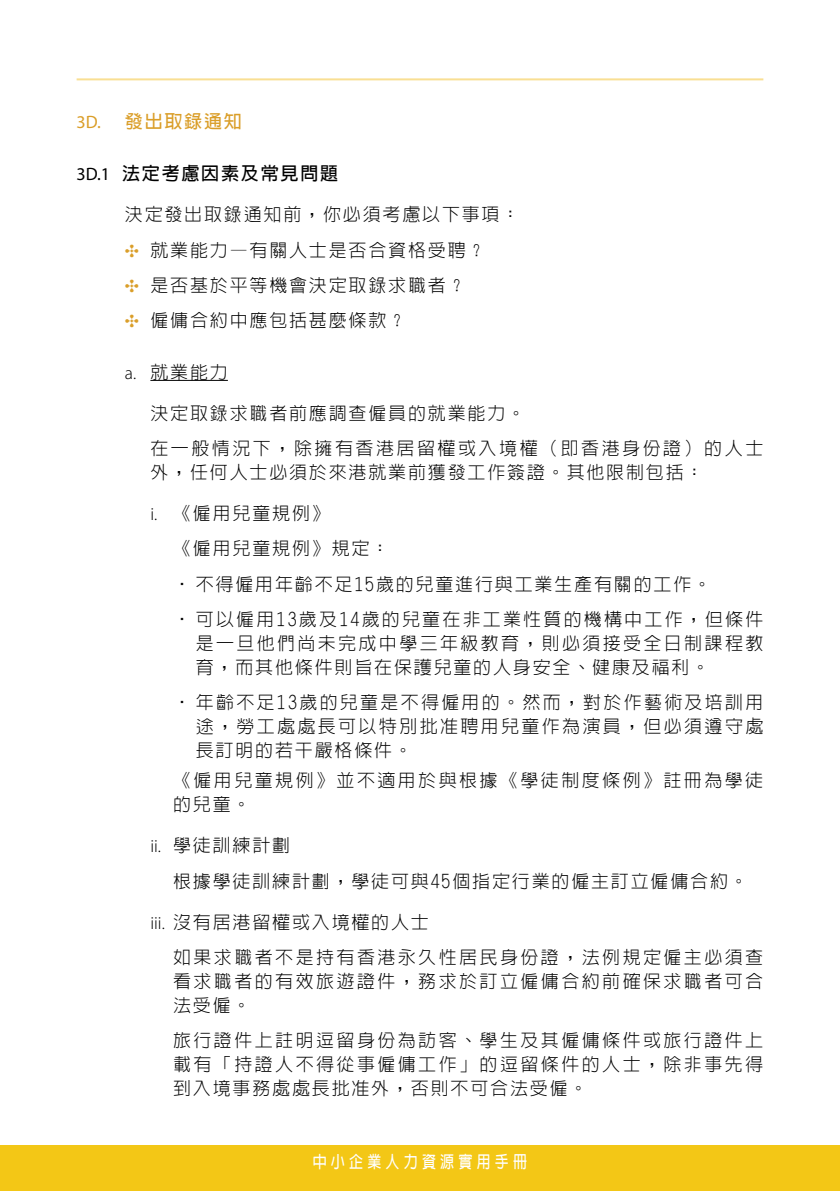
<style>
.page{position:relative;width:840px;height:1191px;background:#fff}
.page>*{position:absolute;margin:0;border:0;box-sizing:border-box;transform-origin:0 0}
.t1{font:300 18px/24px "AR Hei B5 HK";letter-spacing:.1em;color:#000;text-align:justify}
.t2{font:300 18px/24px "AR Hei B5 HK";letter-spacing:.14em;color:#000}
.t3{font:300 18px/24px "AR Hei B5 HK";letter-spacing:.135em;color:#000}
.t4{font:700 18px "AR Hei B5 HK";letter-spacing:.1em;color:#000}
.t5{font:700 18px "AR Hei B5 HK";letter-spacing:.1em;color:#da9e29}
.t6{font:700 16.8px "AR Hei B5";letter-spacing:.3em;color:#fff;scale:.83 1}
.s1{font-family:"Myriad Pro";font-weight:400}
.s2{color:#da9e29}
.s3{font-family:"Myriad Pro"}
</style>
<div class="page">
<hr style="left:77px;top:78px;width:686px;height:2px;background:#f9df93">
<div style="left:0;top:1145px;width:839px;height:46px;background:#f3c716"></div>
<hr style="left:150px;top:380px;width:78px;height:1px;background:#000">
<p class="t5" style="left:77px;top:112px;width:167px"><span class="s1">3D.</span> 發出取錄通知</p>
<p class="t4" style="left:77px;top:164px;width:263px"><span class="s1">3D.1</span> 法定考慮因素及常見問題</p>
<p class="t1" style="left:125px;top:202px;width:396px">決定發出取錄通知前，你必須考慮以下事項：</p>
<p class="t1" style="left:125px;top:238px;width:362px"><span class="s2">✣</span> 就業能力—有關人士是否合資格受聘？</p>
<p class="t1" style="left:125px;top:273px;width:342px"><span class="s2">✣</span> 是否基於平等機會決定取錄求職者？</p>
<p class="t1" style="left:125px;top:308px;width:283px"><span class="s2">✣</span> 僱傭合約中應包括甚麼條款？</p>
<p class="t1" style="left:125px;top:360px;width:104px"><span class="s3">a.</span> 就業能力</p>
<p class="t1" style="left:150px;top:401px;width:376px">決定取錄求職者前應調查僱員的就業能力。</p>
<p class="t2" style="left:150px;top:436px;width:614px">在一般情況下，除擁有香港居留權或入境權（即香港身份證）的人士外，任何人士必須於來港就業前獲發工作簽證。其他限制包括：</p>
<p class="t1" style="left:150px;top:501px;width:181px"><span class="s3">i.</span> 《僱用兒童規例》</p>
<p class="t1" style="left:173px;top:536px;width:218px">《僱用兒童規例》規定：</p>
<p class="t1" style="left:173px;top:572px;width:539px">• 不得僱用年齡不足15歲的兒童進行與工業生產有關的工作。</p>
<p class="t1" style="left:196px;top:607px;width:569px;text-indent:-23px">• 可以僱用13歲及14歲的兒童在非工業性質的機構中工作，但條件是一旦他們尚未完成中學三年級教育，則必須接受全日制課程教育，而其他條件則旨在保護兒童的人身安全、健康及福利。</p>
<p class="t1" style="left:196px;top:690px;width:569px;text-indent:-23px">• 年齡不足13歲的兒童是不得僱用的。然而，對於作藝術及培訓用途，勞工處處長可以特別批准聘用兒童作為演員，但必須遵守處長訂明的若干嚴格條件。</p>
<p class="t3" style="left:173px;top:768px;width:591px">《僱用兒童規例》並不適用於與根據《學徒制度條例》註冊為學徒的兒童。</p>
<p class="t1" style="left:150px;top:833px;width:141px"><span class="s3">ii.</span> 學徒訓練計劃</p>
<p class="t1" style="left:173px;top:868px;width:576px">根據學徒訓練計劃，學徒可與45個指定行業的僱主訂立僱傭合約。</p>
<p class="t1" style="left:150px;top:909px;width:280px"><span class="s3">iii.</span> 沒有居港留權或入境權的人士</p>
<p class="t1" style="left:173px;top:945px;width:591px">如果求職者不是持有香港永久性居民身份證，法例規定僱主必須查看求職者的有效旅遊證件，務求於訂立僱傭合約前確保求職者可合法受僱。</p>
<p class="t1" style="left:173px;top:1028px;width:591px">旅行證件上註明逗留身份為訪客、學生及其僱傭條件或旅行證件上載有「持證人不得從事僱傭工作」的逗留條件的人士，除非事先得到入境事務處處長批准外，否則不可合法受僱。</p>
<p class="t6" style="left:312px;top:1153px;width:260px">中小企業人力資源實用手冊</p>
</div>
